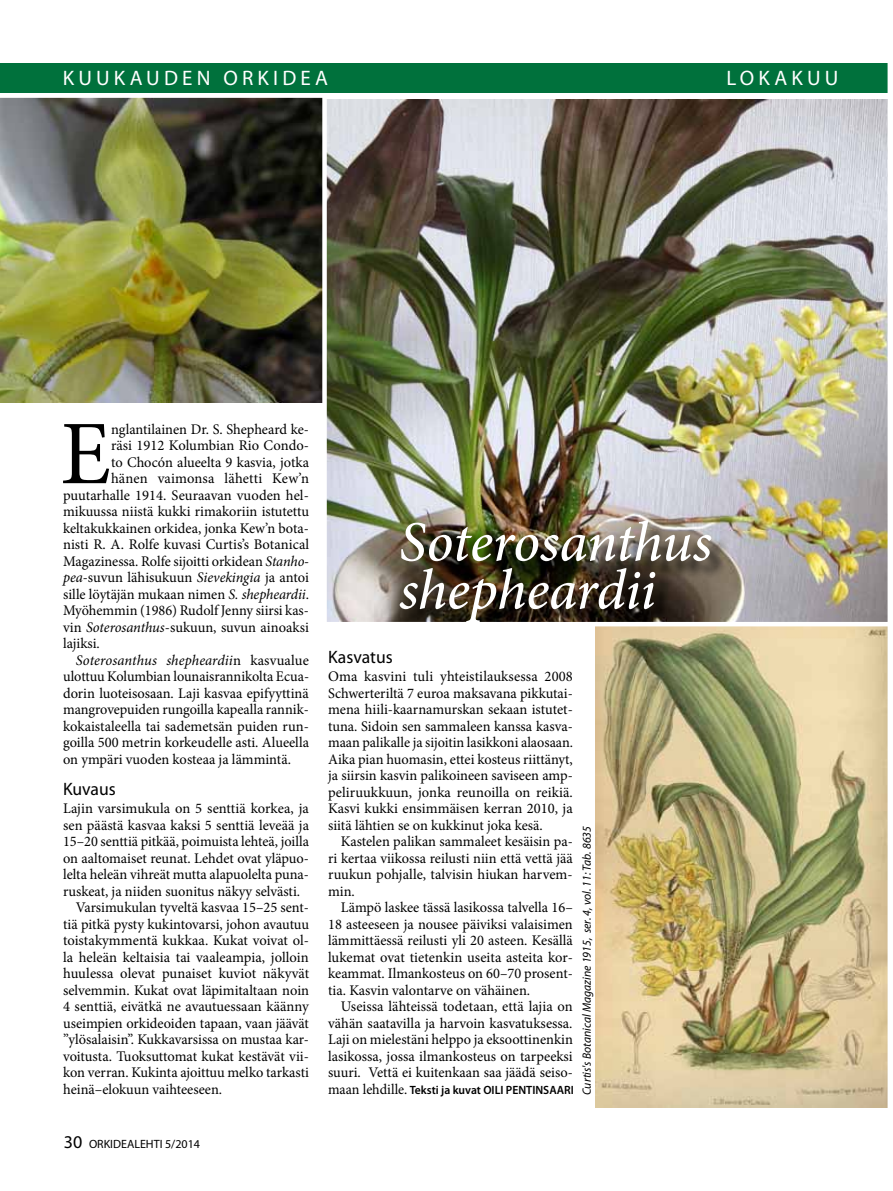
<style>
.page{position:relative;width:893px;height:1191px;background:#fff}
.page>*{position:absolute;margin:0;border:0;box-sizing:border-box;transform-origin:0 0}
.t1{font:90.9px "Minion Pro";color:#000}
.t2{font:italic 500 57px/48px "Minion Pro";letter-spacing:-.01em;color:#fff}
.t3{font:21px "Myriad Pro";letter-spacing:.2em;color:#fff}
.t4{font:18px "Myriad Pro";color:#000}
.t5{font:14.7px/16.5px "Minion Pro";color:#000;text-align:justify}
.t6{font:italic 14.7px "Minion Pro";color:#000}
.t7{font:italic 12px "Myriad Pro";color:#000}
.t8{font:600 12px "Myriad Pro";color:#000}
.t9{font:12px "Myriad Pro";color:#000}
.s1{font-style:italic}
.s2{font-style:normal}
.s3{font-size:18px}
</style>
<div class="page">
<img style="left:596px;top:626px;width:291px;height:481px">
<img style="left:327px;top:99px;width:560px;height:523px">
<img style="left:0;top:98px;width:322px;height:304px">
<div style="left:0;top:64px;width:893px;height:29px;background:#00713c"></div>
<div style="left:402px;top:523px;width:327px;height:118px;background:#000;opacity:.75"></div>
<hr style="left:318px;top:622px;width:575px;height:4px;background:#fff">
<div style="left:326px;top:625px;width:265px;height:15px;background:#fff"></div>
<div style="left:887px;top:0;width:6px;height:1191px;background:#fff"></div>
<h3 class="t3" style="left:63px;top:65px;width:267px">KUUKAUDEN ORKIDEA</h3>
<h3 class="t3" style="left:727px;top:65px;width:113px">LOKAKUU</h3>
<h1 class="t1" style="left:60px;top:393px;width:52px">E</h1>
<p class="t5" style="left:111px;top:421px;width:199px">nglantilainen Dr. S. Shepheard ke-</p>
<p class="t5" style="left:111px;top:437px;width:199px">räsi 1912 Kolumbian Rio Condo-</p>
<p class="t5" style="left:111px;top:454px;width:199px">to Chocón alueelta 9 kasvia, jotka</p>
<p class="t5" style="left:111px;top:470px;width:200px">hänen vaimonsa lähetti Kew’n</p>
<p class="t5" style="left:63px;top:487px;width:247px">puutarhalle 1914. Seuraavan vuoden hel-</p>
<p class="t5" style="left:63px;top:503px;width:247px">mikuussa niistä kukki rimakoriin istutettu</p>
<p class="t5" style="left:63px;top:520px;width:247px">keltakukkainen orkidea, jonka Kew’n bota-</p>
<p class="t5" style="left:63px;top:536px;width:248px">nisti R. A. Rolfe kuvasi Curtis’s Botanical</p>
<p class="t5" style="left:63px;top:553px;width:247px">Magazinessa. Rolfe sijoitti orkidean <span class="s1">Stanho-</span></p>
<p class="t5" style="left:63px;top:569px;width:247px"><span class="s1">pea-</span>suvun lähisukuun <span class="s1">Sievekingia</span> ja antoi</p>
<p class="t5" style="left:63px;top:586px;width:247px">sille löytäjän mukaan nimen <span class="s1">S. shepheardii</span>.</p>
<p class="t5" style="left:63px;top:602px;width:247px">Myöhemmin (1986) Rudolf Jenny siirsi kas-</p>
<p class="t5" style="left:63px;top:619px;width:247px">vin <span class="s1">Soterosanthus</span>-sukuun, suvun ainoaksi</p>
<p class="t5" style="left:63px;top:635px;width:38px">lajiksi.</p>
<p class="t6" style="left:76px;top:650px;width:235px">Soterosanthus shepheardii<span class="s2">n kasvualue</span></p>
<p class="t5" style="left:63px;top:668px;width:248px">ulottuu Kolumbian lounaisrannikolta Ecua-</p>
<p class="t5" style="left:63px;top:685px;width:247px">dorin luoteisosaan. Laji kasvaa epifyyttinä</p>
<p class="t5" style="left:63px;top:701px;width:247px">mangrovepuiden rungoilla kapealla rannik-</p>
<p class="t5" style="left:63px;top:718px;width:248px">kokaistaleella tai sademetsän puiden run-</p>
<p class="t5" style="left:63px;top:734px;width:247px">goilla 500 metrin korkeudelle asti. Alueella</p>
<p class="t5" style="left:63px;top:751px;width:229px">on ympäri vuoden kosteaa ja lämmintä.</p>
<p class="t4" style="left:63px;top:778px;width:54px">Kuvaus</p>
<p class="t5" style="left:63px;top:800px;width:247px">Lajin varsimukula on 5 senttiä korkea, ja</p>
<p class="t5" style="left:63px;top:817px;width:247px">sen päästä kasvaa kaksi 5 senttiä leveää ja</p>
<p class="t5" style="left:63px;top:833px;width:247px">15–20 senttiä pitkää, poimuista lehteä, joilla</p>
<p class="t5" style="left:63px;top:850px;width:247px">on aaltomaiset reunat. Lehdet ovat yläpuo-</p>
<p class="t5" style="left:63px;top:866px;width:247px">lelta heleän vihreät mutta alapuolelta puna-</p>
<p class="t5" style="left:63px;top:883px;width:239px">ruskeat, ja niiden suonitus näkyy selvästi.</p>
<p class="t5" style="left:76px;top:899px;width:235px">Varsimukulan tyveltä kasvaa 15–25 sent-</p>
<p class="t5" style="left:63px;top:916px;width:247px">tiä pitkä pysty kukintovarsi, johon avautuu</p>
<p class="t5" style="left:63px;top:932px;width:247px">toistakymmentä kukkaa. Kukat voivat ol-</p>
<p class="t5" style="left:63px;top:949px;width:247px">la heleän keltaisia tai vaaleampia, jolloin</p>
<p class="t5" style="left:63px;top:965px;width:248px">huulessa olevat punaiset kuviot näkyvät</p>
<p class="t5" style="left:63px;top:982px;width:248px">selvemmin. Kukat ovat läpimitaltaan noin</p>
<p class="t5" style="left:63px;top:998px;width:247px">4 senttiä, eivätkä ne avautuessaan käänny</p>
<p class="t5" style="left:63px;top:1015px;width:247px">useimpien orkideoiden tapaan, vaan jäävät</p>
<p class="t5" style="left:63px;top:1031px;width:247px">”ylösalaisin”. Kukkavarsissa on mustaa kar-</p>
<p class="t5" style="left:63px;top:1048px;width:247px">voitusta. Tuoksuttomat kukat kestävät vii-</p>
<p class="t5" style="left:63px;top:1064px;width:247px">kon verran. Kukinta ajoittuu melko tarkasti</p>
<p class="t5" style="left:63px;top:1081px;width:161px">heinä–elokuun vaihteeseen.</p>
<p class="t9" style="left:64px;top:1136px;width:138px"><span class="s3">30</span> ORKIDEALEHTI 5/2014</p>
<h2 class="t2" style="left:399px;top:518px;width:314px">Soterosanthus shepheardii</h2>
<p class="t4" style="left:328px;top:646px;width:66px">Kasvatus</p>
<p class="t5" style="left:328px;top:668px;width:246px">Oma kasvini tuli yhteistilauksessa 2008<br>Schwerteriltä 7 euroa maksavana pikkutai&shy;mena hiili-kaarnamurskan sekaan istutet&shy;tuna. Sidoin sen sammaleen kanssa kasva&shy;maan palikalle ja sijoitin lasikkoni alaosaan.<br>Aika pian huomasin, ettei kosteus riittänyt, ja siirsin kasvin palikoineen saviseen amp&shy;peliruukkuun, jonka reunoilla on reikiä.<br>Kasvi kukki ensimmäisen kerran 2010, ja siitä lähtien se on kukkinut joka kesä.</p>
<p class="t5" style="left:328px;top:833px;width:246px;text-indent:13px">Kastelen palikan sammaleet kesäisin pa&shy;ri kertaa viikossa reilusti niin että vettä jää ruukun pohjalle, talvisin hiukan harvem&shy;min.</p>
<p class="t5" style="left:328px;top:899px;width:246px;text-indent:13px">Lämpö laskee tässä lasikossa talvella 16– 18 asteeseen ja nousee päiviksi valaisimen lämmittäessä reilusti yli 20 asteen. Kesällä lukemat ovat tietenkin useita asteita kor&shy;keammat. Ilmankosteus on 60–70 prosent&shy;tia. Kasvin valontarve on vähäinen.</p>
<p class="t5" style="left:328px;top:998px;width:246px;text-indent:13px">Useissa lähteissä todetaan, että lajia on vähän saatavilla ja harvoin kasvatuksessa.<br>Laji on mielestäni helppo ja eksoottinenkin lasikossa, jossa ilmankosteus on tarpeeksi suuri. Vettä ei kuitenkaan saa jäädä seiso&shy;maan lehdille.</p>
<p class="t8" style="left:410px;top:1082px;width:166px">Teksti ja kuvat OILI PENTINSAARI</p>
<p class="t7" style="left:579px;top:1095px;width:270px;rotate:-90deg">Curtis's Botanical Magazine 1915, ser. 4, vol. 11: Tab. 8635</p>
</div>
